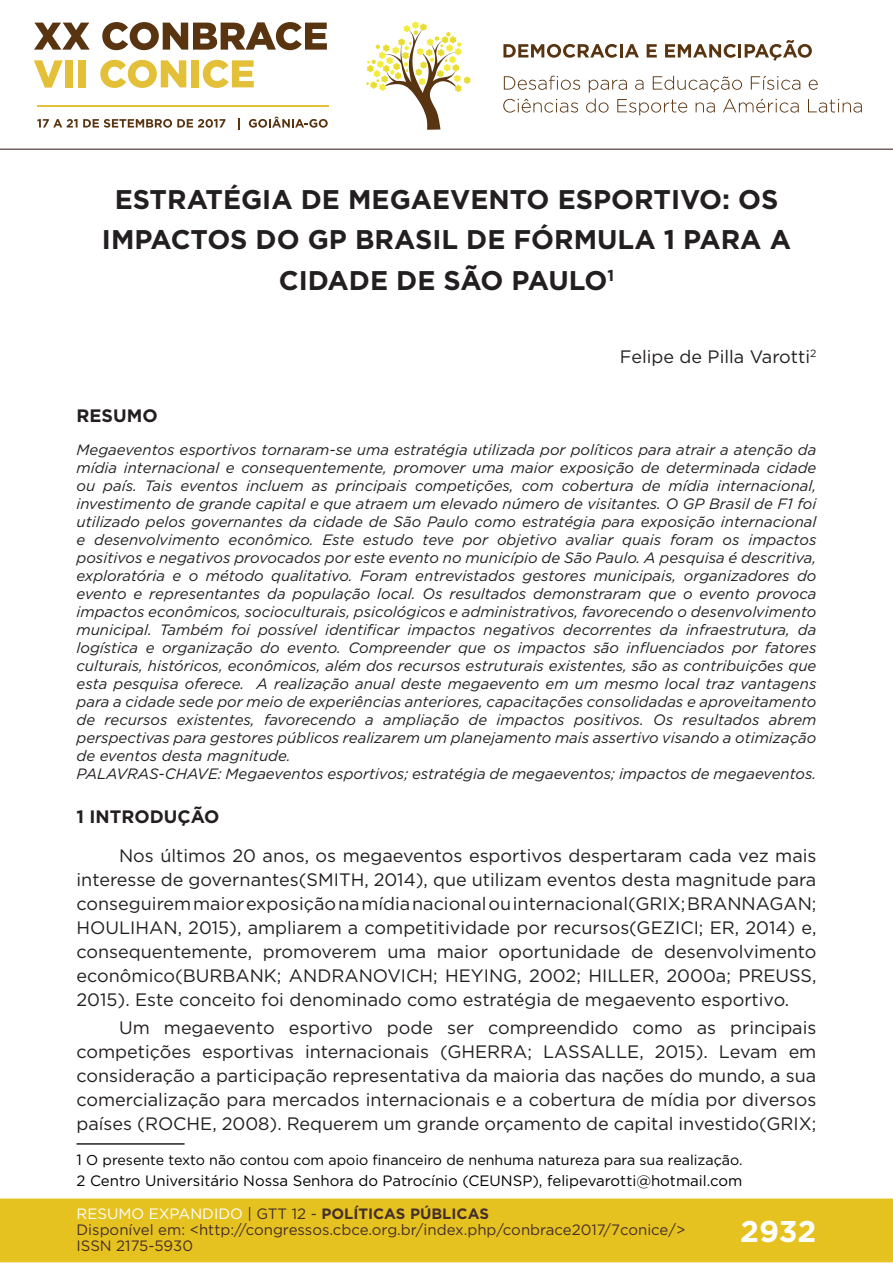
<style>
.page{position:relative;width:893px;height:1263px;background:#fff}
.page>*{position:absolute;margin:0;border:0;box-sizing:border-box;transform-origin:0 0}
.t1{font:700 30px "Gotham";color:#fff}
.t2{font:700 27px/40.5px "Gotham";color:#231f20;text-align:center}
.t3{font:18px/24px "Gotham";color:#231f20;text-align:justify}
.t4{font:700 18px "Gotham";color:#231f20}
.t5{font:italic 15px/18px "Gotham";color:#231f20}
.t6{font:15px/16px "Gotham";color:#462f2a}
.t7{font:15px "Gotham";color:#000001}
.t8{font:14.25px "Gotham";color:#000001}
.s1{font-size:15px}
.s2{color:#fff}
.s3{color:#442f2a}
.s4{font-weight:700;color:#442f2a}
</style>
<div class="page">
<div style="left:0;top:1198px;width:893px;height:64px;background:#e6c221;border:2px solid #e6c221"></div>
<svg style="left:34px;top:23px;width:56px;height:27px"></svg>
<svg style="left:102px;top:22px;width:225px;height:28px"></svg>
<svg style="left:34px;top:60px;width:29px;height:28px"></svg>
<div style="left:65px;top:60px;width:8px;height:27px;background:#e3c038"></div>
<div style="left:78px;top:60px;width:8px;height:27px;background:#e3c038"></div>
<svg style="left:100px;top:60px;width:86px;height:28px"></svg>
<div style="left:191px;top:60px;width:8px;height:27px;background:#e3c038"></div>
<svg style="left:203px;top:60px;width:51px;height:28px"></svg>
<svg style="left:37px;top:119px;width:188px;height:9px"></svg>
<svg style="left:238px;top:118px;width:2px;height:11px"></svg>
<svg style="left:249px;top:117px;width:79px;height:11px"></svg>
<hr style="left:37px;top:105px;width:291px;height:2px;background:#e3c038">
<svg style="left:366px;top:21px;width:105px;height:109px"></svg>
<svg style="left:503px;top:44px;width:136px;height:14px"></svg>
<svg style="left:647px;top:44px;width:10px;height:13px"></svg>
<svg style="left:665px;top:40px;width:147px;height:21px"></svg>
<svg style="left:504px;top:76px;width:76px;height:14px"></svg>
<svg style="left:809px;top:80px;width:9px;height:10px"></svg>
<svg style="left:503px;top:99px;width:75px;height:14px"></svg>
<svg style="left:586px;top:76px;width:214px;height:39px"></svg>
<svg style="left:808px;top:99px;width:54px;height:14px"></svg>
<hr style="left:0;top:149px;width:893px;height:1px;background:#442f2a">
<hr style="left:77px;top:1143px;width:108px;height:2px;background:#231f20">
<h2 class="t2" style="left:102px;top:179px;width:691px">ESTRATÉGIA DE MEGAEVENTO ESPORTIVO: OS<br>IMPACTOS DO GP BRASIL DE FÓRMULA 1 PARA A<br>CIDADE DE SÃO PAULO<sup>1</sup></h2>
<p class="t3" style="left:620px;top:344px;width:198px">Felipe de Pilla Varotti<sup>2</sup></p>
<p class="t4" style="left:77px;top:403px;width:83px">RESUMO</p>
<p class="t5" style="left:77px;top:440px;width:741px">Megaeventos esportivos tornaram-se uma estratégia utilizada por políticos para atrair a atenção da mídia internacional e consequentemente, promover uma maior exposição de determinada cidade ou país. Tais eventos incluem as principais competições, com cobertura de mídia internacional, investimento de grande capital e que atraem um elevado número de visitantes. O GP Brasil de F1 foi utilizado pelos governantes da cidade de São Paulo como estratégia para exposição internacional e desenvolvimento econômico. Este estudo teve por objetivo avaliar quais foram os impactos positivos e negativos provocados por este evento no município de São Paulo. A pesquisa é descritiva, exploratória e o método qualitativo. Foram entrevistados gestores municipais, organizadores do evento e representantes da população local. Os resultados demonstraram que o evento provoca impactos econômicos, socioculturais, psicológicos e administrativos, favorecendo o desenvolvimento municipal. Também foi possível identificar impactos negativos decorrentes da infraestrutura, da logística e organização do evento. Compreender que os impactos são influenciados por fatores culturais, históricos, econômicos, além dos recursos estruturais existentes, são as contribuições que esta pesquisa oferece. A realização anual deste megaevento em um mesmo local traz vantagens para a cidade sede por meio de experiências anteriores, capacitações consolidadas e aproveitamento de recursos existentes, favorecendo a ampliação de impactos positivos. Os resultados abrem perspectivas para gestores públicos realizarem um planejamento mais assertivo visando a otimização de eventos desta magnitude.<br>PALAVRAS-CHAVE: Megaeventos esportivos; estratégia de megaeventos; impactos de megaeventos.</p>
<p class="t4" style="left:77px;top:804px;width:144px">1 INTRODUÇÃO</p>
<p class="t3" style="left:77px;top:843px;width:741px;text-indent:43px">Nos últimos 20 anos, os megaeventos esportivos despertaram cada vez mais interesse de governantes(SMITH, 2014), que utilizam eventos desta magnitude para conseguirem maior exposição na mídia nacional ou internacional(GRIX; BRANNAGAN; HOULIHAN, 2015), ampliarem a competitividade por recursos(GEZICI; ER, 2014) e, consequentemente, promoverem uma maior oportunidade de desenvolvimento econômico(BURBANK; ANDRANOVICH; HEYING, 2002; HILLER, 2000a; PREUSS, 2015). Este conceito foi denominado como estratégia de megaevento esportivo.</p>
<p class="t3" style="left:77px;top:1015px;width:741px;text-indent:43px">Um megaevento esportivo pode ser compreendido como as principais competições esportivas internacionais (GHERRA; LASSALLE, 2015). Levam em consideração a participação representativa da maioria das nações do mundo, a sua comercialização para mercados internacionais e a cobertura de mídia por diversos países (ROCHE, 2008). Requerem um grande orçamento de capital investido(GRIX;</p>
<p class="t8" style="left:77px;top:1151px;width:667px"><span class="s1">1</span> O presente texto não contou com apoio financeiro de nenhuma natureza para sua realização.</p>
<p class="t7" style="left:77px;top:1171px;width:667px">2 Centro Universitário Nossa Senhora do Patrocínio (CEUNSP), felipevarotti@hotmail.com</p>
<p class="t6" style="left:77px;top:1205px;width:610px"><span class="s2">RESUMO EXPANDIDO</span> <span class="s3">| GTT 12 -</span> <span class="s4">POLÍTICAS PÚBLICAS<br></span>Disponível em: &lt;http://congressos.cbce.org.br/index.php/conbrace2017/7conice/&gt;<br>ISSN 2175-5930</p>
<h1 class="t1" style="left:740px;top:1212px;width:78px">2932</h1>
</div>
